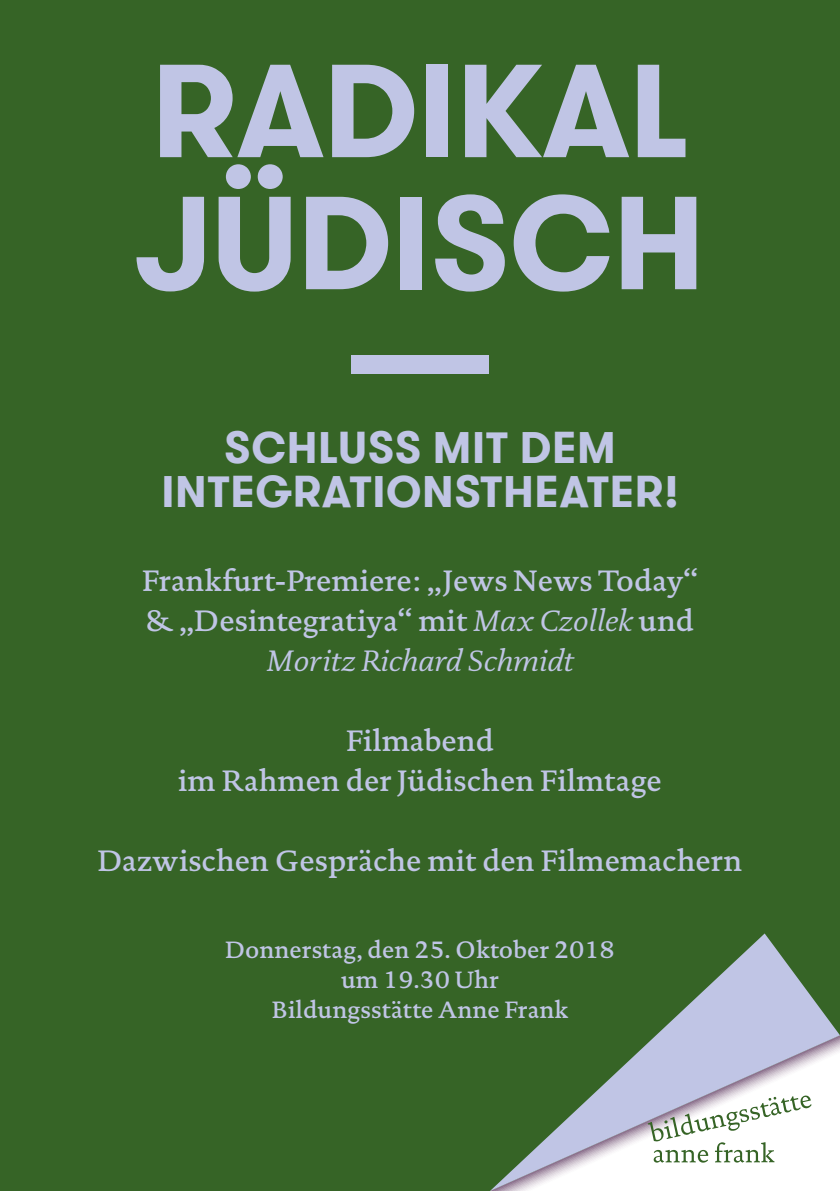
<style>
.page{position:relative;width:840px;height:1191px;background:#fff}
.page>*{position:absolute;margin:0;border:0;box-sizing:border-box;transform-origin:0 0}
.t1{font:700 150px "GT Walsheim Pro";color:#c0c5e5}
.t2{font:700 132px/132px "GT Walsheim Pro";letter-spacing:-.005em;color:#c0c5e5}
.t3{font:700 44px "GT Walsheim Pro";letter-spacing:.015em;color:#c0c5e5}
.t4{font:500 30px/40px "DTL Documenta TOT";color:#c0c5e5;text-align:center}
.t5{font:500 24px/30px "DTL Documenta TOT";color:#c0c5e5;text-align:center}
.s1{font-weight:400;font-style:italic}
</style>
<div class="page">
<div style="left:0;top:0;width:839px;height:1191px;background:#366426"></div>
<svg style="left:490px;top:933px;width:349px;height:258px"></svg>
<h2 class="t2" style="left:135px;top:46px;width:571px">RADIKAL<br>JÜDISCH</h2>
<h1 class="t1" style="left:344px;top:269px;width:152px">—</h1>
<h3 class="t3" style="left:224px;top:419px;width:393px">SCHLUSS MIT DEM</h3>
<h3 class="t3" style="left:161px;top:463px;width:518px">INTEGRATIONSTHEATER!</h3>
<p class="t4" style="left:142px;top:561px;width:557px">Frankfurt-Premiere: „Jews News Today“ &amp; „Desintegratiya“ mit <span class="s1">Max Czollek</span> und<br><span class="s1">Moritz Richard Schmidt</span></p>
<p class="t4" style="left:178px;top:721px;width:484px">Filmabend<br>im Rahmen der Jüdischen Filmtage</p>
<p class="t4" style="left:97px;top:841px;width:646px">Dazwischen Gespräche mit den Filmemachern</p>
<p class="t5" style="left:225px;top:934px;width:391px">Donnerstag, den 25. Oktober 2018 um 19.30 Uhr<br>Bildungsstätte Anne Frank</p>
</div>
